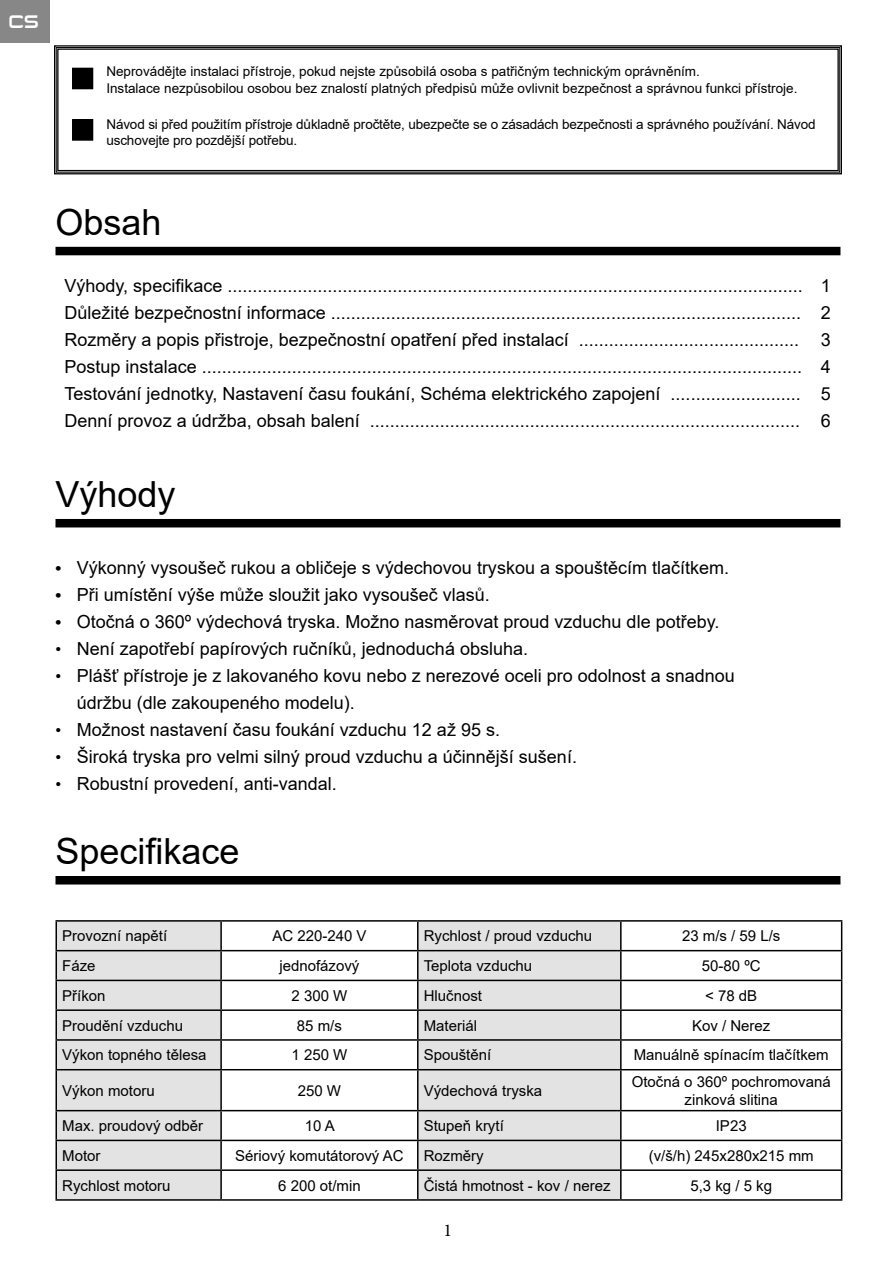
<style>
.page{position:relative;width:893px;height:1263px;background:#fff}
.page>*{position:absolute;margin:0;border:0;box-sizing:border-box;transform-origin:0 0}
.t1{font:36px "Arial";color:#000}
.t2{font:18px/27px "Arial";color:#000;text-align:justify}
.t3{font:18px "Sui Generis Rg";color:#fff}
.t4{font:18px "Minion Pro";color:#000}
.t5{font:15px/18px "Arial";color:#000;text-align:center}
.t6{font:13.5px/16.2px "Arial";color:#000}
.s1{font-weight:700;font-size:16.5px}
.s2{font-size:16.5px}
</style>
<div class="page">
<div style="left:0;top:0;width:50px;height:43px;background:#878787"></div>
<svg style="left:54px;top:45px;width:788px;height:130px"></svg>
<div style="left:57px;top:48px;width:782px;height:123px;border:1px solid #000"></div>
<div style="left:73px;top:68px;width:20px;height:21px;background:#000"></div>
<div style="left:73px;top:120px;width:20px;height:20px;background:#000"></div>
<div style="left:72px;top:119px;width:21px;height:22px;border:2px solid #000"></div>
<div style="left:56px;top:520px;width:784px;height:7px;background:#000"></div>
<div style="left:56px;top:519px;width:784px;height:8px;border:2px solid #000"></div>
<div style="left:56px;top:877px;width:784px;height:7px;background:#000"></div>
<div style="left:56px;top:876px;width:784px;height:8px;border:2px solid #000"></div>
<div style="left:419px;top:922px;width:201px;height:277px;background:#e3e3e3"></div>
<hr style="left:56px;top:920px;width:165px;height:2px;background:#000">
<hr style="left:221px;top:920px;width:197px;height:2px;background:#000">
<hr style="left:220px;top:922px;width:2px;height:28px;background:#000">
<hr style="left:418px;top:920px;width:203px;height:2px;background:#000">
<hr style="left:417px;top:922px;width:2px;height:28px;background:#000">
<hr style="left:621px;top:920px;width:221px;height:2px;background:#000">
<hr style="left:620px;top:922px;width:2px;height:28px;background:#000">
<hr style="left:221px;top:950px;width:197px;height:1px;background:#000">
<hr style="left:220px;top:951px;width:2px;height:29px;background:#000">
<hr style="left:418px;top:950px;width:203px;height:1px;background:#000">
<hr style="left:417px;top:951px;width:2px;height:29px;background:#000">
<hr style="left:621px;top:950px;width:221px;height:1px;background:#000">
<hr style="left:620px;top:951px;width:2px;height:29px;background:#000">
<hr style="left:221px;top:980px;width:197px;height:1px;background:#000">
<hr style="left:220px;top:981px;width:2px;height:28px;background:#000">
<hr style="left:418px;top:980px;width:203px;height:1px;background:#000">
<hr style="left:417px;top:981px;width:2px;height:28px;background:#000">
<hr style="left:621px;top:980px;width:221px;height:1px;background:#000">
<hr style="left:620px;top:981px;width:2px;height:28px;background:#000">
<hr style="left:221px;top:1009px;width:197px;height:2px;background:#000">
<hr style="left:220px;top:1011px;width:2px;height:28px;background:#000">
<hr style="left:418px;top:1009px;width:203px;height:2px;background:#000">
<hr style="left:417px;top:1011px;width:2px;height:28px;background:#000">
<hr style="left:621px;top:1009px;width:221px;height:2px;background:#000">
<hr style="left:620px;top:1011px;width:2px;height:28px;background:#000">
<hr style="left:221px;top:1039px;width:197px;height:2px;background:#000">
<hr style="left:220px;top:1041px;width:2px;height:28px;background:#000">
<hr style="left:418px;top:1039px;width:203px;height:2px;background:#000">
<hr style="left:417px;top:1041px;width:2px;height:28px;background:#000">
<hr style="left:621px;top:1039px;width:221px;height:2px;background:#000">
<hr style="left:620px;top:1041px;width:2px;height:28px;background:#000">
<svg style="left:841px;top:922px;width:1px;height:147px"></svg>
<hr style="left:221px;top:1069px;width:197px;height:1px;background:#000">
<hr style="left:220px;top:1070px;width:2px;height:40px;background:#000">
<hr style="left:418px;top:1069px;width:203px;height:1px;background:#000">
<hr style="left:417px;top:1070px;width:2px;height:40px;background:#000">
<hr style="left:621px;top:1069px;width:221px;height:1px;background:#000">
<hr style="left:620px;top:1070px;width:2px;height:40px;background:#000">
<hr style="left:841px;top:1070px;width:1px;height:40px;background:#000">
<hr style="left:221px;top:1110px;width:197px;height:1px;background:#000">
<hr style="left:220px;top:1111px;width:2px;height:29px;background:#000">
<hr style="left:418px;top:1110px;width:203px;height:1px;background:#000">
<hr style="left:417px;top:1111px;width:2px;height:29px;background:#000">
<hr style="left:621px;top:1110px;width:221px;height:1px;background:#000">
<hr style="left:620px;top:1111px;width:2px;height:29px;background:#000">
<hr style="left:221px;top:1140px;width:197px;height:1px;background:#000">
<hr style="left:220px;top:1141px;width:2px;height:28px;background:#000">
<hr style="left:418px;top:1140px;width:203px;height:1px;background:#000">
<hr style="left:417px;top:1141px;width:2px;height:28px;background:#000">
<hr style="left:621px;top:1140px;width:221px;height:1px;background:#000">
<hr style="left:620px;top:1141px;width:2px;height:28px;background:#000">
<svg style="left:56px;top:921px;width:165px;height:278px"></svg>
<hr style="left:221px;top:1169px;width:197px;height:2px;background:#000">
<hr style="left:220px;top:1171px;width:2px;height:28px;background:#000">
<hr style="left:418px;top:1169px;width:203px;height:2px;background:#000">
<hr style="left:417px;top:1171px;width:2px;height:28px;background:#000">
<hr style="left:621px;top:1169px;width:221px;height:2px;background:#000">
<hr style="left:620px;top:1171px;width:2px;height:28px;background:#000">
<svg style="left:841px;top:1111px;width:1px;height:88px"></svg>
<hr style="left:56px;top:1199px;width:165px;height:2px;background:#000">
<hr style="left:221px;top:1199px;width:197px;height:2px;background:#000">
<hr style="left:418px;top:1199px;width:203px;height:2px;background:#000">
<hr style="left:621px;top:1199px;width:221px;height:2px;background:#000">
<div style="left:56px;top:248px;width:784px;height:7px;background:#000"></div>
<div style="left:56px;top:247px;width:784px;height:8px;border:2px solid #000"></div>
<p class="t3" style="left:9px;top:11px;width:32px">CS</p>
<p class="t6" style="left:106px;top:64px;width:693px">Neprovádějte instalaci přístroje, pokud nejste způsobilá osoba s patřičným technickým oprávněním.<br>Instalace nezpůsobilou osobou bez znalostí platných předpisů může ovlivnit bezpečnost a správnou funkci přístroje.</p>
<p class="t6" style="left:106px;top:116px;width:711px">Návod si před použitím přístroje důkladně pročtěte, ubezpečte se o zásadách bezpečnosti a správného používání. Návod uschovejte pro pozdější potřebu.</p>
<h1 class="t1" style="left:56px;top:197px;width:108px">Obsah</h1>
<p class="t2" style="left:65px;top:272px;width:768px">Výhody, specifikace ................................................................................................................... 1<br>Důležité bezpečnostní informace .............................................................................................. 2<br>Rozměry a popis přistroje, bezpečnostní opatření před instalací ............................................ 3<br>Postup instalace ........................................................................................................................ 4<br>Testování jednotky, Nastavení času foukání, Schéma elektrického zapojení .......................... 5<br>Denní provoz a údržba, obsah balení ...................................................................................... 6</p>
<h1 class="t1" style="left:56px;top:469px;width:122px">Výhody</h1>
<p class="t2" style="left:56px;top:554px;width:675px"><span class="s1">•</span> Výkonný vysoušeč rukou a obličeje s výdechovou tryskou a spouštěcím tlačítkem.</p>
<p class="t2" style="left:56px;top:581px;width:436px"><span class="s1">•</span> Při umístění výše může sloužit jako vysoušeč vlasů.</p>
<p class="t2" style="left:56px;top:608px;width:665px"><span class="s1">•</span> Otočná o 360º výdechová tryska. Možno nasměrovat proud vzduchu dle potřeby.</p>
<p class="t2" style="left:56px;top:635px;width:474px"><span class="s2">•</span> Není zapotřebí papírových ručníků, jednoduchá obsluha.</p>
<p class="t2" style="left:77px;top:662px;width:660px;text-indent:-21px"><span class="s2">•</span> Plášť přístroje je z lakovaného kovu nebo z nerezové oceli pro odolnost a snadnou údržbu (dle zakoupeného modelu).</p>
<p class="t2" style="left:56px;top:716px;width:446px"><span class="s2">•</span> Možnost nastavení času foukání vzduchu 12 až 95 s.</p>
<p class="t2" style="left:56px;top:743px;width:523px"><span class="s2">•</span> Široká tryska pro velmi silný proud vzduchu a účinnější sušení.</p>
<p class="t2" style="left:56px;top:770px;width:283px"><span class="s2">•</span> Robustní provedení, anti-vandal.</p>
<h1 class="t1" style="left:56px;top:826px;width:186px">Specifikace</h1>
<p class="t5" style="left:62px;top:927px;width:107px">Provozní napětí</p>
<p class="t5" style="left:272px;top:927px;width:96px">AC 220-240 V</p>
<p class="t5" style="left:424px;top:927px;width:170px">Rychlost / proud vzduchu</p>
<p class="t5" style="left:682px;top:927px;width:100px">23 m/s / 59 L/s</p>
<p class="t5" style="left:62px;top:957px;width:35px">Fáze</p>
<p class="t5" style="left:279px;top:957px;width:82px">jednofázový</p>
<p class="t5" style="left:424px;top:957px;width:110px">Teplota vzduchu</p>
<p class="t5" style="left:702px;top:957px;width:60px">50-80 ºC</p>
<p class="t5" style="left:62px;top:986px;width:45px">Příkon</p>
<p class="t5" style="left:291px;top:986px;width:57px">2 300 W</p>
<p class="t5" style="left:424px;top:986px;width:60px">Hlučnost</p>
<p class="t5" style="left:705px;top:986px;width:54px">&lt; 78 dB</p>
<p class="t5" style="left:62px;top:1016px;width:122px">Proudění vzduchu</p>
<p class="t5" style="left:297px;top:1016px;width:47px">85 m/s</p>
<p class="t5" style="left:424px;top:1016px;width:55px">Materiál</p>
<p class="t5" style="left:692px;top:1016px;width:80px">Kov / Nerez</p>
<p class="t5" style="left:62px;top:1046px;width:146px">Výkon topného tělesa</p>
<p class="t5" style="left:291px;top:1046px;width:57px">1 250 W</p>
<p class="t5" style="left:424px;top:1046px;width:69px">Spouštění</p>
<p class="t5" style="left:634px;top:1046px;width:197px">Manuálně spínacím tlačítkem</p>
<p class="t5" style="left:62px;top:1081px;width:94px">Výkon motoru</p>
<p class="t5" style="left:298px;top:1081px;width:45px">250 W</p>
<p class="t5" style="left:424px;top:1081px;width:120px">Výdechová tryska</p>
<p class="t5" style="left:632px;top:1072px;width:200px">Otočná o 360º pochromovaná zinková slitina</p>
<p class="t5" style="left:62px;top:1116px;width:142px">Max. proudový odběr</p>
<p class="t5" style="left:305px;top:1116px;width:32px">10 A</p>
<p class="t5" style="left:424px;top:1116px;width:82px">Stupeň krytí</p>
<p class="t5" style="left:716px;top:1116px;width:32px">IP23</p>
<p class="t5" style="left:62px;top:1146px;width:40px">Motor</p>
<p class="t5" style="left:235px;top:1146px;width:170px">Sériový komutátorový AC</p>
<p class="t5" style="left:424px;top:1146px;width:61px">Rozměry</p>
<p class="t5" style="left:649px;top:1146px;width:167px">(v/š/h) 245x280x215 mm</p>
<p class="t5" style="left:62px;top:1176px;width:110px">Rychlost motoru</p>
<p class="t5" style="left:278px;top:1176px;width:84px">6 200 ot/min</p>
<p class="t5" style="left:424px;top:1176px;width:188px">Čistá hmotnost - kov / nerez</p>
<p class="t5" style="left:690px;top:1176px;width:83px">5,3 kg / 5 kg</p>
<p class="t4" style="left:443px;top:1219px;width:10px">1</p>
</div>
